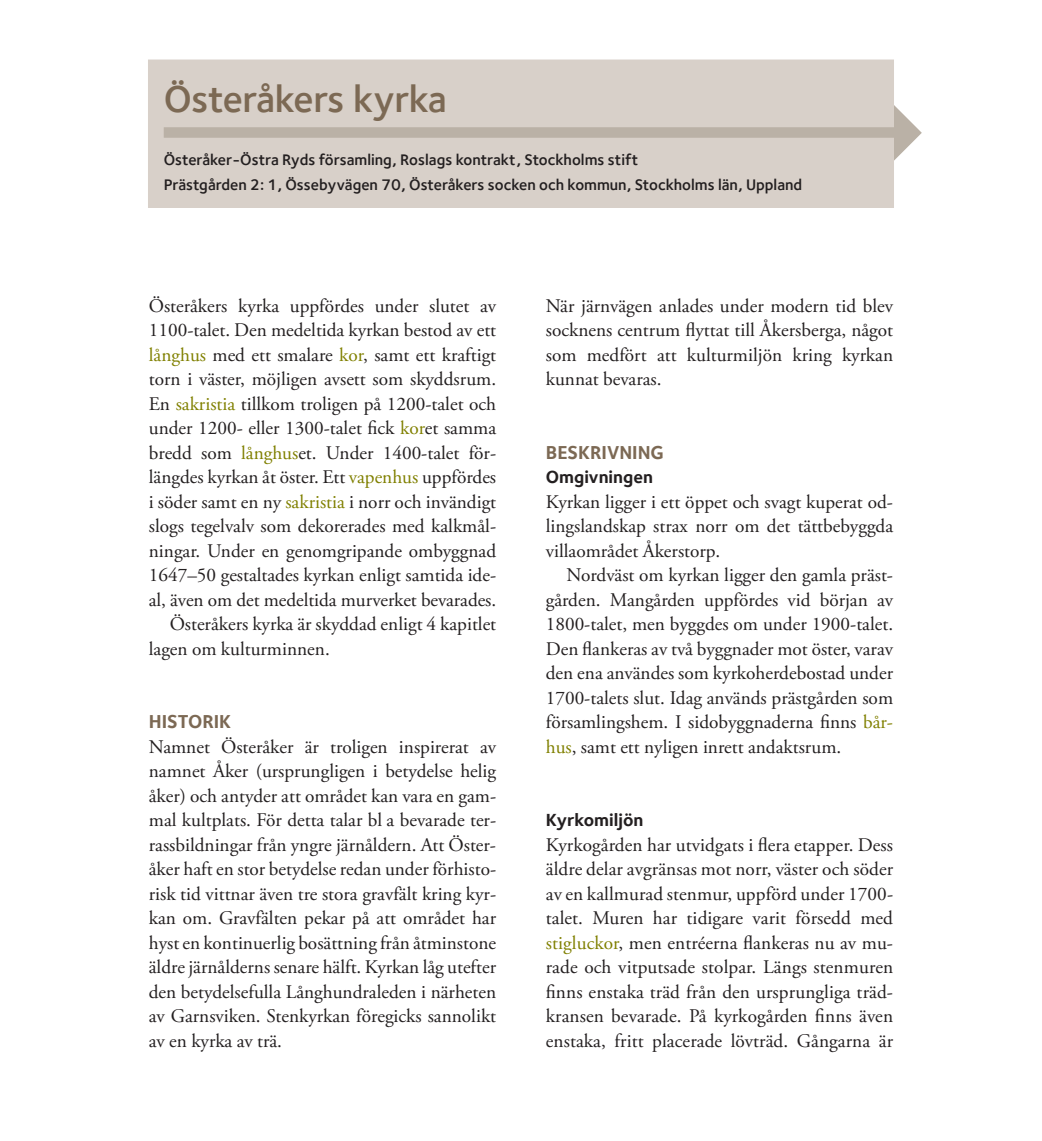
<style>
.page{position:relative;width:1042px;height:1141px;background:#fff}
.page>*{position:absolute;margin:0;border:0;box-sizing:border-box;transform-origin:0 0}
.Rubrik_1_Kyrknamn_Li{font:600 38.5px "Foundry Sterling";letter-spacing:-.015em;color:#7c6954}
.Bröd_utan_indrag{font:19.25px/24.5px "Adobe Garamond Pro";color:#231f20;text-align:justify}
.Bröd_med_indrag{font:19.25px/24.5px "Adobe Garamond Pro";color:#231f20}
.Rubrik_2_VERSALER_FÄ{font:700 19.25px "Foundry Sterling";color:#7c6954}
.Rubrik_3_gemena_svar{font:700 18.03px "Foundry Sterling";color:#231f20}
.Ingress{font:600 15.75px "Foundry Sterling";color:#231f20}
.s1{color:#808000}
</style>
<div class="page">
<svg style="left:894px;top:105px;width:28px;height:56px"></svg>
<div style="left:148px;top:60px;width:746px;height:148px;background:#d8d0c9"></div>
<div style="left:164px;top:127px;width:744px;height:11px;background:#bab1a6"></div>
<p class="Rubrik_1_Kyrknamn_Li" style="left:164px;top:76px;width:285px">Österåkers kyrka</p>
<p class="Ingress" style="left:164px;top:151px;width:476px">Österåker-Östra Ryds församling, Roslags kontrakt, Stockholms stift</p>
<p class="Ingress" style="left:164px;top:175px;width:640px">Prästgården 2: 1, Össebyvägen 70, Österåkers socken och kommun, Stockholms län, Uppland</p>
<p class="Bröd_utan_indrag" style="left:149px;top:294px;width:349px">Österåkers kyrka uppfördes under slutet av 1100-talet. Den medeltida kyrkan bestod av ett <span class="s1">långhus</span> med ett smalare <span class="s1">kor</span>, samt ett kraftigt torn i väster, möjligen avsett som skyddsrum.<br>En <span class="s1">sakristia</span> tillkom troligen på 1200-talet och under 1200- eller 1300-talet fick <span class="s1">kor</span>et samma bredd som <span class="s1">långhus</span>et. Under 1400-talet för&shy;längdes kyrkan åt öster. Ett <span class="s1">vapenhus</span> uppfördes i söder samt en ny <span class="s1">sakristia</span> i norr och invändigt slogs tegelvalv som dekorerades med kalkmål&shy;ningar. Under en genomgripande ombyggnad 1647–50 gestaltades kyrkan enligt samtida ide&shy;al, även om det medeltida murverket bevarades.</p>
<p class="Bröd_med_indrag" style="left:149px;top:612px;width:349px;text-indent:21px">Österåkers kyrka är skyddad enligt 4 kapitlet lagen om kulturminnen.</p>
<p class="Rubrik_2_VERSALER_FÄ" style="left:149px;top:710px;width:84px">HISTORIK</p>
<p class="Bröd_utan_indrag" style="left:149px;top:735px;width:349px">Namnet Österåker är troligen inspirerat av namnet Åker (ursprungligen i betydelse helig åker) och antyder att området kan vara en gam&shy;mal kultplats. För detta talar bl a bevarade ter&shy;rassbildningar från yngre järnåldern. Att Öster&shy;åker haft en stor betydelse redan under förhisto&shy;risk tid vittnar även tre stora gravfält kring kyr&shy;kan om. Gravfälten pekar på att området har hyst en kontinuerlig bosättning från åtminstone äldre järnålderns senare hälft. Kyrkan låg utefter den betydelsefulla Långhundraleden i närheten av Garnsviken. Stenkyrkan föregicks sannolikt av en kyrka av trä.</p>
<p class="Bröd_utan_indrag" style="left:546px;top:294px;width:349px">När järnvägen anlades under modern tid blev socknens centrum flyttat till Åkersberga, något som medfört att kulturmiljön kring kyrkan kunnat bevaras.</p>
<p class="Rubrik_2_VERSALER_FÄ" style="left:546px;top:441px;width:120px">BESKRIVNING</p>
<p class="Rubrik_3_gemena_svar" style="left:546px;top:466px;width:109px">Omgivningen</p>
<p class="Bröd_utan_indrag" style="left:546px;top:490px;width:349px">Kyrkan ligger i ett öppet och svagt kuperat od&shy;lingslandskap strax norr om det tättbebyggda villaområdet Åkerstorp.</p>
<p class="Bröd_med_indrag" style="left:546px;top:563px;width:349px;text-align:justify;text-indent:21px">Nordväst om kyrkan ligger den gamla präst&shy;gården. Mangården uppfördes vid början av 1800-talet, men byggdes om under 1900-talet.<br>Den flankeras av två byggnader mot öster, varav den ena användes som kyrkoherdebostad under 1700-talets slut. Idag används prästgården som församlingshem. I sidobyggnaderna finns <span class="s1">bår&shy;hus</span>, samt ett nyligen inrett andaktsrum.</p>
<p class="Rubrik_3_gemena_svar" style="left:546px;top:809px;width:99px">Kyrkomiljön</p>
<p class="Bröd_utan_indrag" style="left:546px;top:833px;width:349px">Kyrkogården har utvidgats i flera etapper. Dess äldre delar avgränsas mot norr, väster och söder av en kallmurad stenmur, uppförd under 1700- talet. Muren har tidigare varit försedd med <span class="s1">stigluckor</span>, men entréerna flankeras nu av mu&shy;rade och vitputsade stolpar. Längs stenmuren finns enstaka träd från den ursprungliga träd&shy;kransen bevarade. På kyrkogården finns även enstaka, fritt placerade lövträd. Gångarna är</p>
</div>
